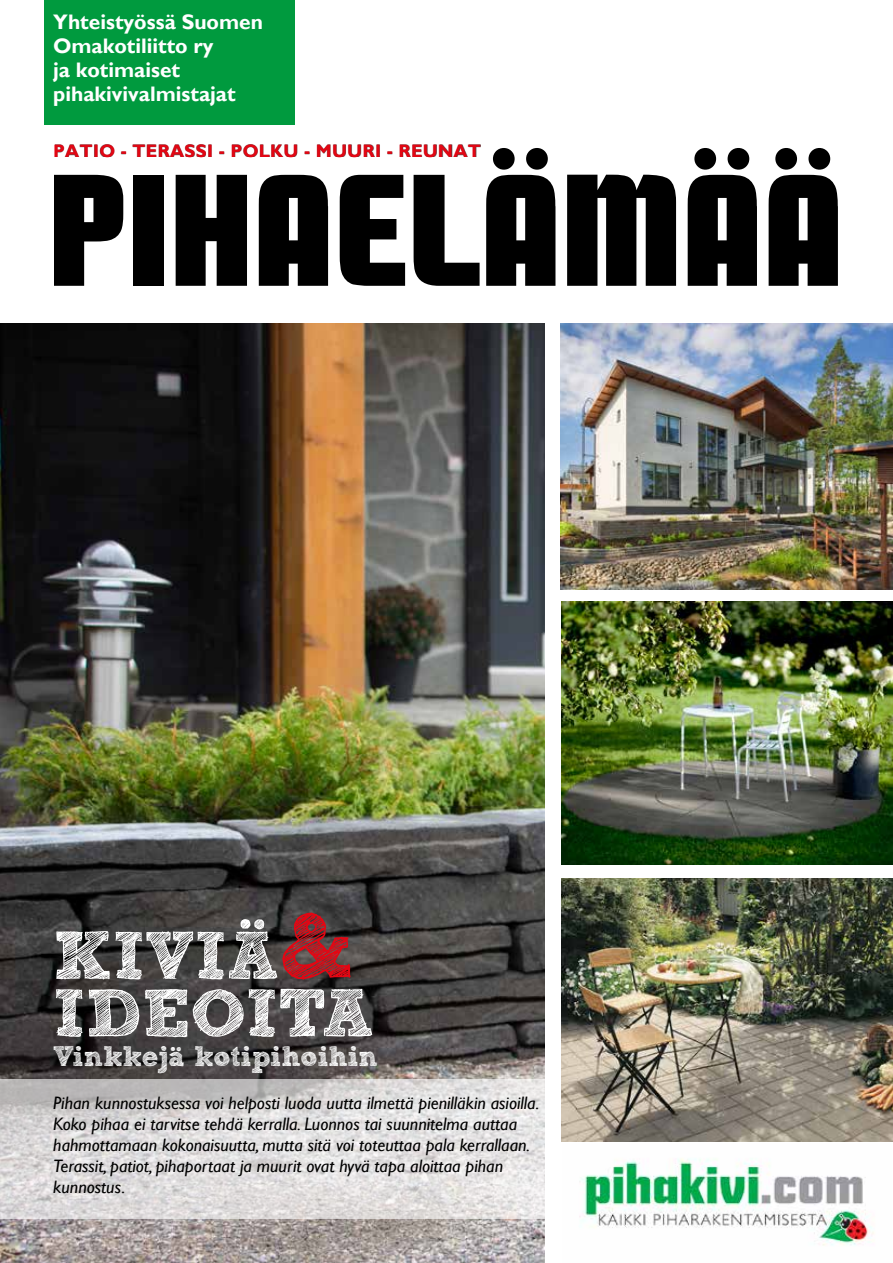
<style>
.page{position:relative;width:893px;height:1263px;background:#fff}
.page>*{position:absolute;margin:0;border:0;box-sizing:border-box;transform-origin:0 0}
.t1{font:157.2px "Savings Bond";letter-spacing:.01em;color:#000}
.t2{font:67.2px/57.4px "Sketch Rockwell";color:#fff}
.t3{font:28.2px "Sketch Rockwell";color:#fff}
.t4{font:700 21px/24px "Gill Sans";color:#fff}
.t5{font:italic 18px/21px "Gill Sans";color:#000}
.t6{font:700 18px "Gill Sans";letter-spacing:.02em;color:#e30613}
.s1{font-size:94.2px;color:#e30613}
</style>
<div class="page">
<img style="left:0;top:324px;width:544px;height:939px">
<svg style="left:0;top:1079px;width:545px;height:140px;background:#dbd9d9"></svg>
<img style="left:560px;top:324px;width:333px;height:265px">
<img style="left:561px;top:602px;width:332px;height:263px">
<img style="left:561px;top:878px;width:332px;height:264px">
<div style="left:45px;top:0;width:250px;height:124px;background:#009a3e"></div>
<div style="left:55px;top:145px;width:426px;height:12px;background:#000;opacity:.75"></div>
<img style="left:579px;top:1158px;width:295px;height:88px">
<p class="t4" style="left:53px;top:10px;width:211px">Yhteistyössä Suomen<br>Omakotiliitto ry<br>ja kotimaiset pihakivivalmistajat</p>
<p class="t6" style="left:53px;top:140px;width:429px">PATIO - TERASSI - POLKU - MUURI - REUNAT</p>
<h1 class="t1" style="left:54px;top:144px;width:795px">PIHAELÄMÄÄ</h1>
<h2 class="t2" style="left:53px;top:929px;width:323px">KIVIÄ<span class="s1">&amp;<br></span>IDEOITA</h2>
<h3 class="t3" style="left:53px;top:1040px;width:326px">Vinkkejä kotipihoihin</h3>
<p class="t5" style="left:53px;top:1092px;width:487px">Pihan kunnostuksessa voi helposti luoda uutta ilmettä pienilläkin asioilla.<br>Koko pihaa ei tarvitse tehdä kerralla. Luonnos tai suunnitelma auttaa hahmottamaan kokonaisuutta, mutta sitä voi toteuttaa pala kerrallaan.<br>Terassit, patiot, pihaportaat ja muurit ovat hyvä tapa aloittaa pihan kunnostus.</p>
</div>
